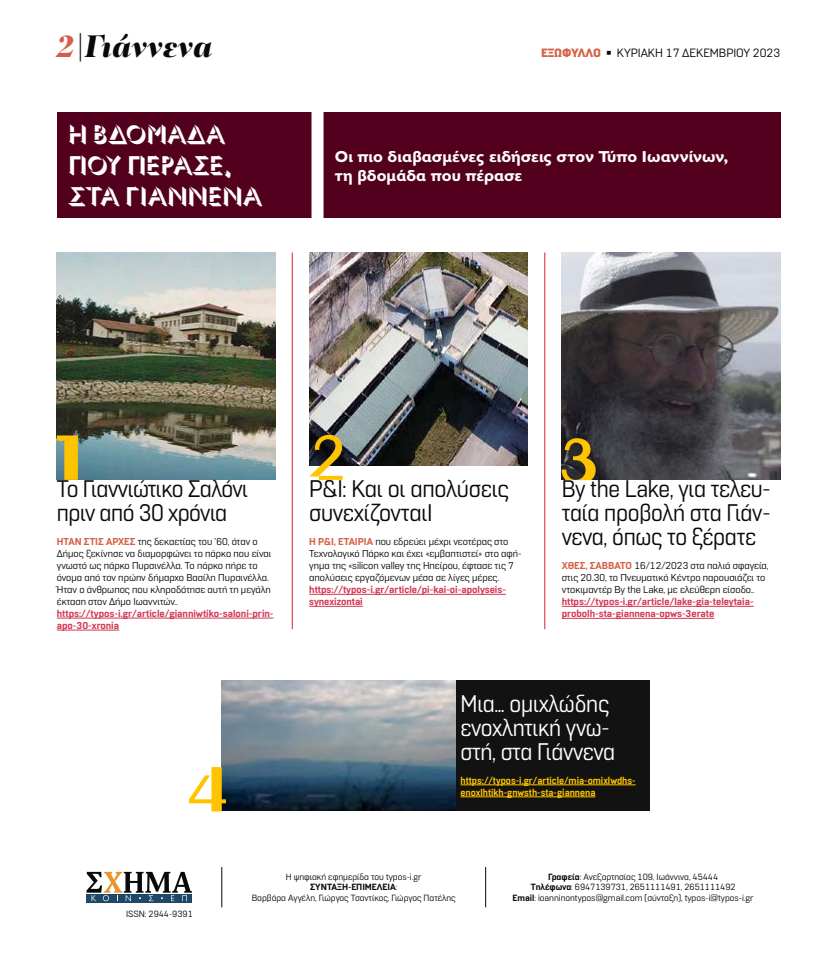
<style>
.page{position:relative;width:823px;height:964px;background:#fff}
.page>*{position:absolute;margin:0;border:0;box-sizing:border-box;transform-origin:0 0}
.t1{font:italic 900 32px "PF Regal Display Pro";color:#090909}
.t2{font:300 26px/31px "Gill Sans Nova Shadowed";color:#fff}
.t3{font:24px/24px "Normative Pro";letter-spacing:-.015em;color:#090909;text-align:justify;scale:.94 1}
.t4{font:24px/24px "Normative Pro";letter-spacing:-.01em;color:#fff;scale:.94 1}
.t5{font:24px/24px "Normative Pro";letter-spacing:-.015em;color:#090909;scale:.96 1}
.t6{font:700 16px/19.2px "Gill Sans Nova";color:#fff}
.t7{font:12px "Normative Pro";color:#090909}
.t8{font:10px/12px "Normative Pro";color:#090909}
.t9{font:700 10px/12px "Normative Pro";color:#d13752}
.t10{font:700 10px/12px "Normative Pro";color:#ffc400;scale:.96 1}
.t11{font:9px/10.8px "Normative Pro";color:#090909;text-align:center}
.s1{color:#d55f44}
.s2{font-weight:900;color:#d55f44}
.s3{font-weight:700;color:#d55f44}
.s4{font-weight:700}
</style>
<div class="page">
<hr style="left:221px;top:867px;width:1px;height:40px;background:#090909">
<hr style="left:485px;top:867px;width:1px;height:40px;background:#090909">
<div style="left:86px;top:894px;width:106px;height:8px;background:#1d4968"></div>
<svg style="left:86px;top:872px;width:106px;height:29px"></svg>
<img style="left:309px;top:252px;width:218px;height:214px">
<hr style="left:309px;top:594px;width:196px;height:1px;background:#d13752">
<hr style="left:309px;top:606px;width:53px;height:1px;background:#d13752">
<img style="left:57px;top:252px;width:218px;height:228px">
<svg style="left:309px;top:435px;width:33px;height:45px"></svg>
<img style="left:561px;top:253px;width:218px;height:227px">
<hr style="left:561px;top:606px;width:192px;height:1px;background:#d13752">
<hr style="left:561px;top:618px;width:152px;height:1px;background:#d13752">
<div style="left:57px;top:112px;width:722px;height:106px;background:#52001d"></div>
<div style="left:311px;top:105px;width:12px;height:125px;background:#fff"></div>
<hr style="left:57px;top:618px;width:216px;height:1px;background:#d13752">
<hr style="left:57px;top:630px;width:62px;height:1px;background:#d13752">
<hr style="left:292px;top:253px;width:1px;height:376px;background:#d81f27">
<hr style="left:544px;top:253px;width:1px;height:376px;background:#d81f27">
<svg style="left:57px;top:435px;width:21px;height:45px"></svg>
<svg style="left:561px;top:438px;width:34px;height:42px"></svg>
<div style="left:446px;top:680px;width:203px;height:131px;background:#121212"></div>
<hr style="left:460px;top:784px;width:175px;height:1px;background:#ffc400">
<hr style="left:460px;top:796px;width:135px;height:1px;background:#ffc400">
<img style="left:221px;top:680px;width:234px;height:131px">
<svg style="left:189px;top:767px;width:37px;height:44px"></svg>
<h1 class="t1" style="left:57px;top:26px;width:157px"><span class="s1">2</span>|Γιάννενα</h1>
<h2 class="t2" style="left:68px;top:118px;width:195px">H ΒΔΟΜΆΔΑ<br>ΠΟΥ ΠΈΡΑΣΕ,<br>ΣΤΑ ΓΙΆΝΝΕΝΑ</h2>
<p class="t7" style="left:541px;top:46px;width:240px"><span class="s2">ΕΞΩΦΥΛΛΟ</span> ◾ ΚΥΡΙΑΚΗ 17 ΔΕΚΕΜΒΡΙΟΥ 2023</p>
<h3 class="t6" style="left:334px;top:147px;width:394px">Οι πιο διαβασμένες ειδήσεις στον Τύπο Ιωαννίνων, τη βδομάδα που πέρασε</h3>
<h3 class="t3" style="left:57px;top:477px;width:205px">Το Γιαννιώτικο Σαλόνι πριν από 30 χρόνια</h3>
<p class="t8" style="left:57px;top:536px;width:216px"><span class="s3">ΉΤΑΝ ΣΤΙΣ ΑΡΧΈΣ</span> της δεκαετίας του ’60, όταν ο Δήμος ξεκίνησε να διαμορφώνει το πάρκο που είναι γνωστό ως πάρκο Πυρσινέλλα. Το πάρκο πήρε το όνομα από τον πρώην δήμαρχο Βασίλη Πυρσινέλλα.<br>Ήταν ο άνθρωπος που κληροδότησε αυτή τη μεγάλη έκταση στον Δήμο Ιωαννιτών..</p>
<p class="t9" style="left:57px;top:608px;width:218px">https://typos-i.gr/article/gianniwtiko-saloni-prin&shy;apo-30-xronia</p>
<h3 class="t5" style="left:309px;top:477px;width:209px">P&amp;I: Και οι απολύσεις συνεχίζονταιI</h3>
<p class="t8" style="left:309px;top:536px;width:214px"><span class="s3">Η P&amp;I, ΕΤΑΙΡΊΑ</span> που εδρεύει μέχρι νεοτέρας στο Τεχνολογικό Πάρκο και έχει «εμβαπτιστεί» στο αφή&shy;γημα της «silicon valley της Ηπείρου, έφτασε τις 7 απολύσεις εργαζόμενων μέσα σε λίγες μέρες.</p>
<p class="t9" style="left:309px;top:584px;width:198px">https://typos-i.gr/article/pi-kai-oi-apolyseis&shy;synexizontai</p>
<h3 class="t3" style="left:561px;top:477px;width:223px">By the Lake, για τελευ&shy;ταία προβολή στα Γιάν&shy;νενα, όπως το ξέρατε</h3>
<p class="t8" style="left:561px;top:560px;width:208px"><span class="s3">ΧΘΕΣ, ΣΆΒΒΑΤΟ</span> 16/12/2023 στα παλιά σφαγεία, στις 20.30, το Πνευματικό Κέντρο παρουσιάζει το ντοκιμαντέρ By the Lake, με ελεύθερη είσοδο..</p>
<p class="t9" style="left:561px;top:596px;width:193px">https://typos-i.gr/article/lake-gia-teleytaia&shy;probolh-sta-giannena-opws-3erate</p>
<h3 class="t4" style="left:460px;top:692px;width:166px">Μια… ομιχλώδης ενοχλητική γνω&shy;στή, στα Γιάννενα</h3>
<p class="t10" style="left:460px;top:774px;width:184px">https://typos-i.gr/article/mia-omixlwdhs&shy;enoxlhtikh-gnwsth-sta-giannena</p>
<p class="t11" style="left:126px;top:908px;width:68px">ISSN: 2944-9391</p>
<p class="t11" style="left:251px;top:871px;width:205px">Η ψηφιακή εφημερίδα του typos-i.gr<br><span class="s4">ΣΎΝΤΑΞΗ-ΕΠΙΜΈΛΕΙΑ</span>:<br>Βαρβάρα Αγγέλη, Γιώργος Τσαντίκος, Γιώργος Πατέλης</p>
<p class="t11" style="left:512px;top:871px;width:242px"><span class="s4">Γραφεία</span>: Ανεξαρτησίας 109, Ιωάννινα, 45444<br><span class="s4">Tηλέφωνα</span>: 6947139731, 2651111491, 2651111492<br><span class="s4">Email</span>: ioanninontypos@gmail.com (σύνταξη), typos-i@typos-i.gr</p>
</div>
